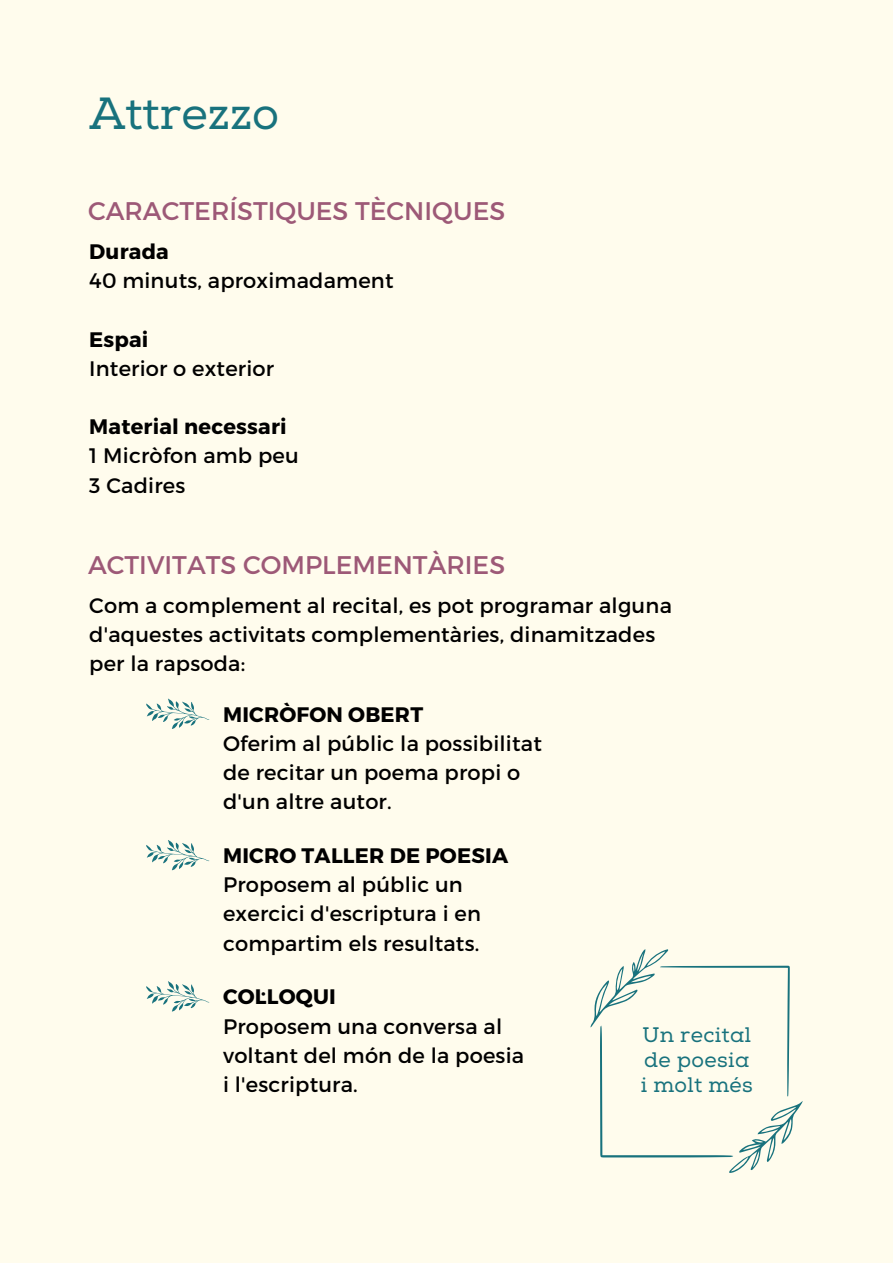
<style>
.page{position:relative;width:893px;height:1264px;background:#fff}
.page>*{position:absolute;margin:0;border:0;box-sizing:border-box;transform-origin:0 0}
.t1{font:45px "Nexa Slab";color:#18727d}
.t2{font:25.5px "Montserrat";color:#9d5977}
.t3{font:21px/29.2px "Montserrat";letter-spacing:.01em;color:#000}
.t4{font:700 21px "Montserrat";letter-spacing:.01em;color:#000}
.t5{font:21px/24.8px "Nexa Slab";letter-spacing:.02em;color:#18727d}
</style>
<div class="page">
<div style="left:0;top:0;width:892px;height:1262px;background:#fffced"></div>
<svg style="left:146px;top:698px;width:63px;height:31px"></svg>
<svg style="left:146px;top:840px;width:63px;height:30px"></svg>
<svg style="left:146px;top:981px;width:63px;height:30px"></svg>
<svg style="left:590px;top:949px;width:212px;height:223px"></svg>
<h1 class="t1" style="left:89px;top:86px;width:191px">Attrezzo</h1>
<p class="t2" style="left:88px;top:194px;width:418px">CARACTERÍSTIQUES TÈCNIQUES</p>
<p class="t4" style="left:89px;top:238px;width:81px">Durada</p>
<p class="t3" style="left:89px;top:265px;width:306px">40 minuts, aproximadament</p>
<p class="t4" style="left:89px;top:325px;width:61px">Espai</p>
<p class="t3" style="left:89px;top:352px;width:186px">Interior o exterior</p>
<p class="t4" style="left:89px;top:413px;width:199px">Material necessari</p>
<p class="t3" style="left:89px;top:440px;width:211px">1 Micròfon amb peu<br>3 Cadires</p>
<p class="t2" style="left:88px;top:548px;width:418px">ACTIVITATS COMPLEMENTÀRIES</p>
<p class="t3" style="left:89px;top:589px;width:584px">Com a complement al recital, es pot programar alguna d'aquestes activitats complementàries, dinamitzades per la rapsoda:</p>
<p class="t4" style="left:223px;top:700px;width:201px">MICRÒFON OBERT</p>
<p class="t3" style="left:223px;top:727px;width:320px">Oferim al públic la possibilitat de recitar un poema propi o d'un altre autor.</p>
<p class="t4" style="left:223px;top:841px;width:286px">MICRO TALLER DE POESIA</p>
<p class="t3" style="left:223px;top:869px;width:259px">Proposem al públic un exercici d'escriptura i en compartim els resultats.</p>
<p class="t4" style="left:223px;top:983px;width:114px">COL· LOQUI</p>
<p class="t3" style="left:223px;top:1010px;width:302px">Proposem una conversa al voltant del món de la poesia i l'escriptura.</p>
<p class="t5" style="left:640px;top:1023px;width:114px">Un recital de poesia i molt més</p>
</div>
